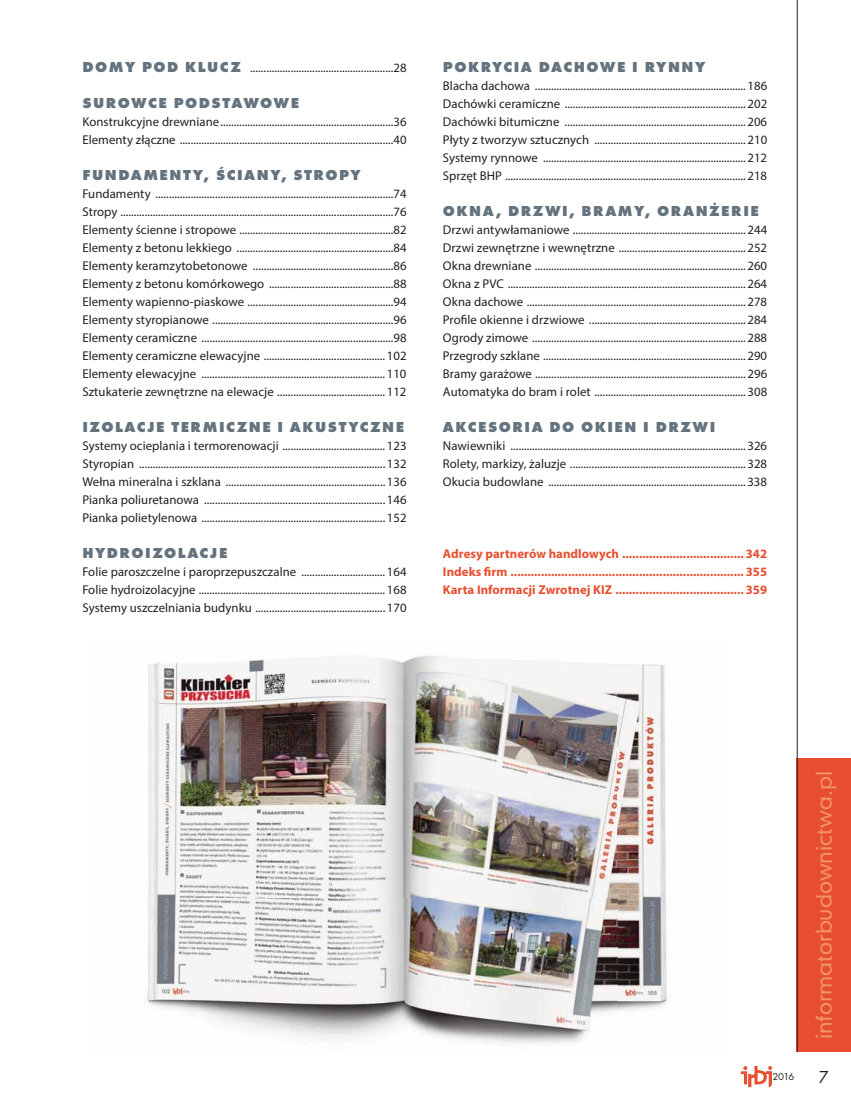
<style>
.page{position:relative;width:851px;height:1106px;background:#fff}
.page>*{position:absolute;margin:0;border:0;box-sizing:border-box;transform-origin:0 0}
.t1{font:21px "Geometric 706 Md EU";color:#f2926b}
.t2{font:18px "Futura TEE";color:#231f20}
.t3{font:700 15px "Futura TEE Extr";letter-spacing:.1em;color:#64737d}
.t4{font:12.75px/18px "Myriad Pro";letter-spacing:.005em;color:#231f20;text-align:justify}
.t5{font:700 12.75px/18px "Myriad Pro";letter-spacing:.005em;color:#e74e2f;text-align:justify}
.t6{font:10.5px "Futura TEE";color:#231f20}
.s1{font-family:"Futura TEE Extr";font-weight:700;font-size:15px;color:#64737d}
</style>
<div class="page">
<div style="left:796px;top:758px;width:54px;height:293px;background:#e74e2f"></div>
<hr style="left:796px;top:0;width:1px;height:1051px;background:#231f20">
<svg style="left:740px;top:1066px;width:32px;height:21px"></svg>
<img style="left:146px;top:655px;width:525px;height:389px">
<p class="t4" style="left:82px;top:59px;width:325px"><span class="s1">DOMY POD KLUCZ</span> .....................................................28</p>
<p class="t3" style="left:82px;top:98px;width:218px">SUROWCE PODSTAWOWE</p>
<p class="t4" style="left:82px;top:113px;width:326px">Konstrukcyjne drewniane ................................................................36<br>Elementy złączne ...............................................................................40</p>
<p class="t3" style="left:82px;top:170px;width:280px">FUNDAMENTY, ŚCIANY, STROPY</p>
<p class="t4" style="left:82px;top:185px;width:326px">Fundamenty ........................................................................................74<br>Stropy .....................................................................................................76<br>Elementy ścienne i stropowe .........................................................82<br>Elementy z betonu lekkiego ..........................................................84<br>Elementy keramzytobetonowe ....................................................86<br>Elementy z betonu komórkowego ..............................................88<br>Elementy wapienno-piaskowe ......................................................94<br>Elementy styropianowe ...................................................................96<br>Elementy ceramiczne .......................................................................98<br>Elementy ceramiczne elewacyjne ............................................. 102<br>Elementy elewacyjne .................................................................... 110<br>Sztukaterie zewnętrzne na elewacje ........................................ 112</p>
<p class="t3" style="left:82px;top:422px;width:323px">IZOLACJE TERMICZNE I AKUSTYCZNE</p>
<p class="t4" style="left:82px;top:437px;width:326px">Systemy ocieplania i termorenowacji ...................................... 123<br>Styropian ........................................................................................... 132<br>Wełna mineralna i szklana ........................................................... 136<br>Pianka poliuretanowa ................................................................... 146<br>Pianka polietylenowa .................................................................... 152</p>
<p class="t3" style="left:82px;top:548px;width:146px">HYDROIZOLACJE</p>
<p class="t4" style="left:82px;top:563px;width:326px">Folie paroszczelne i paroprzepuszczalne ............................... 164<br>Folie hydroizolacyjne ..................................................................... 168<br>Systemy uszczelniania budynku ................................................ 170</p>
<p class="t3" style="left:443px;top:62px;width:264px">POKRYCIA DACHOWE I RYNNY</p>
<p class="t4" style="left:443px;top:77px;width:326px">Blacha dachowa .............................................................................. 186<br>Dachówki ceramiczne ................................................................... 202<br>Dachówki bitumiczne ................................................................... 206<br>Płyty z tworzyw sztucznych ........................................................ 210<br>Systemy rynnowe ........................................................................... 212<br>Sprzęt BHP ......................................................................................... 218</p>
<p class="t3" style="left:443px;top:206px;width:317px">OKNA, DRZWI, BRAMY, ORANŻERIE</p>
<p class="t4" style="left:443px;top:221px;width:326px">Drzwi antywłamaniowe ................................................................ 244<br>Drzwi zewnętrzne i wewnętrzne ............................................... 252<br>Okna drewniane .............................................................................. 260<br>Okna z PVC ........................................................................................ 264<br>Okna dachowe ................................................................................. 278<br>Profile okienne i drzwiowe .......................................................... 284<br>Ogrody zimowe ............................................................................... 288<br>Przegrody szklane ........................................................................... 290<br>Bramy garażowe .............................................................................. 296<br>Automatyka do bram i rolet ........................................................ 308</p>
<p class="t3" style="left:443px;top:422px;width:274px">AKCESORIA DO OKIEN I DRZWI</p>
<p class="t4" style="left:443px;top:437px;width:326px">Nawiewniki ....................................................................................... 326<br>Rolety, markizy, żaluzje ................................................................. 328<br>Okucia budowlane ......................................................................... 338</p>
<p class="t5" style="left:443px;top:545px;width:325px">Adresy partnerów handlowych .................................... 342<br>Indeks firm ..................................................................... 355<br>Karta Informacji Zwrotnej KIZ ...................................... 359</p>
<h1 class="t1" style="left:812px;top:1039px;width:269px;rotate:-90deg">informatorbudownictwa.pl</h1>
<p class="t6" style="left:772px;top:1070px;width:24px">2016</p>
<h2 class="t2" style="left:818px;top:1065px;width:12px">7</h2>
</div>
